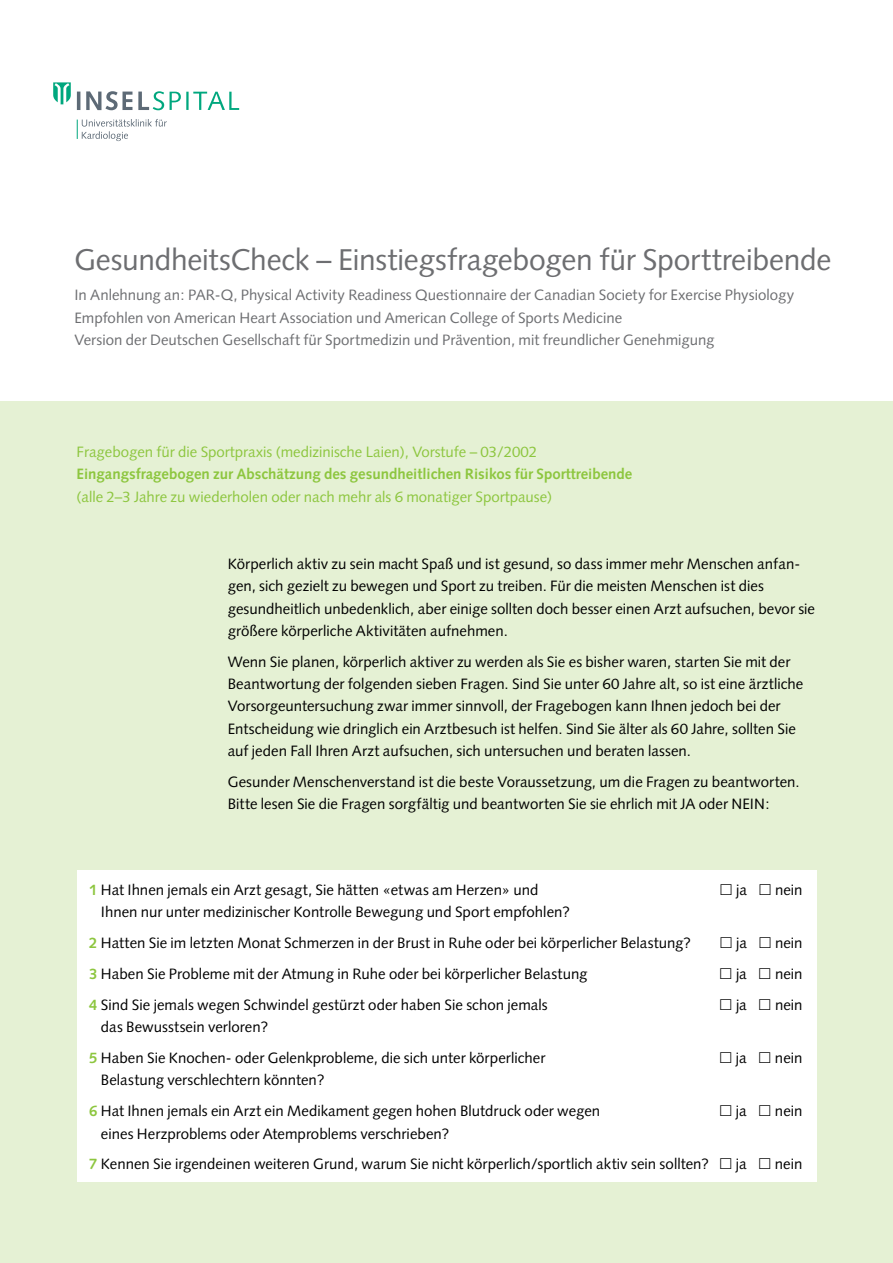
<style>
.page{position:relative;width:893px;height:1263px;background:#fff}
.page>*{position:absolute;margin:0;border:0;box-sizing:border-box;transform-origin:0 0}
.t1{font:30px "Syntax";letter-spacing:-.01em;color:#6d6e71}
.t2{font:15px/22.4px "Syntax";color:#000}
.t3{font:15px/22.4px "Syntax";color:#6d6e71}
.t4{font:15px "Syntax";color:#8dc63f}
.t5{font:700 15px "Syntax";color:#8dc63f}
.s1{font-weight:700;color:#8dc63f}
</style>
<div class="page">
<div style="left:0;top:401px;width:893px;height:862px;background:#e5f1d4"></div>
<div style="left:77px;top:870px;width:739px;height:312px;background:#fff"></div>
<svg style="left:53px;top:82px;width:18px;height:22px"></svg>
<svg style="left:170px;top:92px;width:69px;height:18px"></svg>
<svg style="left:86px;top:91px;width:46px;height:19px"></svg>
<hr style="left:77px;top:92px;width:3px;height:18px;background:#5d6a76">
<svg style="left:138px;top:91px;width:26px;height:19px"></svg>
<svg style="left:77px;top:119px;width:90px;height:22px"></svg>
<h1 class="t1" style="left:74px;top:241px;width:759px">GesundheitsCheck – Einstiegsfragebogen für Sporttreibende</h1>
<p class="t3" style="left:74px;top:284px;width:721px">In Anlehnung an: PAR-Q, Physical Activity Readiness Questionnaire der Canadian Society for Exercise Physiology<br>Empfohlen von American Heart Association und American College of Sports Medicine<br>Version der Deutschen Gesellschaft für Sportmedizin und Prävention, mit freundlicher Genehmigung</p>
<p class="t4" style="left:77px;top:443px;width:462px">Fragebogen für die Sportpraxis (medizinische Laien), Vorstufe – 03/2002</p>
<p class="t5" style="left:77px;top:466px;width:557px">Eingangsfragebogen zur Abschätzung des gesundheitlichen Risikos für Sporttreibende</p>
<p class="t4" style="left:77px;top:488px;width:477px">(alle 2–3 Jahre zu wiederholen oder nach mehr als 6 monatiger Sportpause)</p>
<p class="t2" style="left:228px;top:552px;width:589px">Körperlich aktiv zu sein macht Spaß und ist gesund, so dass immer mehr Menschen anfan&shy;gen, sich gezielt zu bewegen und Sport zu treiben. Für die meisten Menschen ist dies gesundheitlich unbedenklich, aber einige sollten doch besser einen Arzt aufsuchen, bevor sie größere körperliche Aktivitäten aufnehmen.</p>
<p class="t2" style="left:228px;top:650px;width:577px">Wenn Sie planen, körperlich aktiver zu werden als Sie es bisher waren, starten Sie mit der Beantwortung der folgenden sieben Fragen. Sind Sie unter 60 Jahre alt, so ist eine ärztliche Vorsorgeuntersuchung zwar immer sinnvoll, der Fragebogen kann Ihnen jedoch bei der Entscheidung wie dringlich ein Arztbesuch ist helfen. Sind Sie älter als 60 Jahre, sollten Sie auf jeden Fall Ihren Arzt aufsuchen, sich untersuchen und beraten lassen.</p>
<p class="t2" style="left:228px;top:771px;width:573px">Gesunder Menschenverstand ist die beste Voraussetzung, um die Fragen zu beantworten.<br>Bitte lesen Sie die Fragen sorgfältig und beantworten Sie sie ehrlich mit JA oder NEIN:</p>
<p class="t2" style="left:89px;top:878px;width:451px"><span class="s1">1</span> Hat Ihnen jemals ein Arzt gesagt, Sie hätten «etwas am Herzen» und</p>
<p class="t2" style="left:736px;top:878px;width:12px">ja</p>
<p class="t2" style="left:775px;top:878px;width:29px">nein</p>
<p class="t2" style="left:89px;top:897px;width:603px;line-height:30.9px;text-indent:12px">Ihnen nur unter medizinischer Kontrolle Bewegung und Sport empfohlen?<br><span class="s1">2</span> Hatten Sie im letzten Monat Schmerzen in der Brust in Ruhe oder bei körperlicher Belastung?</p>
<p class="t2" style="left:736px;top:932px;width:12px">ja</p>
<p class="t2" style="left:775px;top:932px;width:29px">nein</p>
<p class="t2" style="left:89px;top:963px;width:500px"><span class="s1">3</span> Haben Sie Probleme mit der Atmung in Ruhe oder bei körperlicher Belastung</p>
<p class="t2" style="left:736px;top:963px;width:12px">ja</p>
<p class="t2" style="left:775px;top:963px;width:29px">nein</p>
<p class="t2" style="left:89px;top:993px;width:460px"><span class="s1">4</span> Sind Sie jemals wegen Schwindel gestürzt oder haben Sie schon jemals</p>
<p class="t2" style="left:736px;top:993px;width:12px">ja</p>
<p class="t2" style="left:775px;top:993px;width:29px">nein</p>
<p class="t2" style="left:89px;top:1011px;width:458px;line-height:30.9px;text-indent:12px">das Bewusstsein verloren?<br><span class="s1">5</span> Haben Sie Knochen- oder Gelenkprobleme, die sich unter körperlicher</p>
<p class="t2" style="left:736px;top:1047px;width:12px">ja</p>
<p class="t2" style="left:775px;top:1047px;width:29px">nein</p>
<p class="t2" style="left:89px;top:1065px;width:513px;line-height:30.9px;text-indent:12px">Belastung verschlechtern könnten?<br><span class="s1">6</span> Hat Ihnen jemals ein Arzt ein Medikament gegen hohen Blutdruck oder wegen</p>
<p class="t2" style="left:89px;top:1118px;width:621px;line-height:30.9px;text-indent:12px">eines Herzproblems oder Atemproblems verschrieben?<br><span class="s1">7</span> Kennen Sie irgendeinen weiteren Grund, warum Sie nicht körperlich/sportlich aktiv sein sollten?</p>
<p class="t2" style="left:736px;top:1100px;width:12px">ja</p>
<p class="t2" style="left:775px;top:1100px;width:29px">nein</p>
<p class="t2" style="left:736px;top:1153px;width:12px">ja</p>
<p class="t2" style="left:775px;top:1153px;width:29px">nein</p>
</div>
